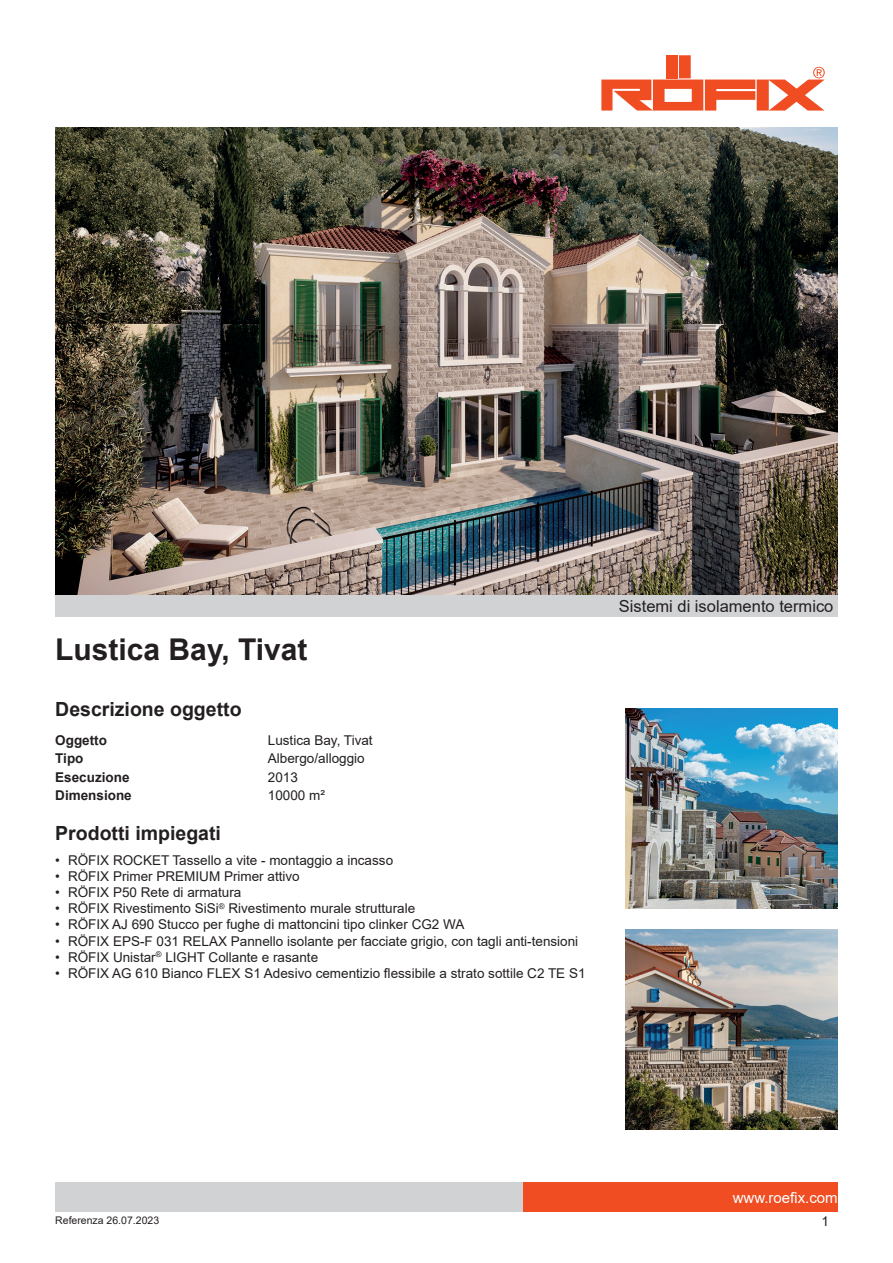
<style>
.page{position:relative;width:893px;height:1263px;background:#fff}
.page>*{position:absolute;margin:0;border:0;box-sizing:border-box;transform-origin:0 0}
.t1{font:700 30px "Arial";color:#231f20}
.t2{font:700 19.5px "Arial";color:#231f20}
.t3{font:16.5px "Arial";color:#231f20}
.t4{font:15px "Arial";color:#fff}
.t5{font:13.5px "Arial";color:#231f20}
.t6{font:700 13.5px "Arial";color:#231f20}
.t7{font:10.5px "Arial";color:#231f20}
</style>
<div class="page">
<div style="left:523px;top:1182px;width:315px;height:30px;background:#f04d22"></div>
<div style="left:55px;top:1182px;width:468px;height:30px;background:#d1d2d4"></div>
<div style="left:679px;top:55px;width:12px;height:23px;background:#f04d22"></div>
<div style="left:666px;top:55px;width:11px;height:23px;background:#f04d22"></div>
<svg style="left:601px;top:67px;width:224px;height:44px"></svg>
<img style="left:55px;top:128px;width:783px;height:467px">
<div style="left:55px;top:595px;width:783px;height:22px;background:#d1d2d4"></div>
<img style="left:625px;top:709px;width:213px;height:199px">
<img style="left:625px;top:930px;width:213px;height:199px">
<h1 class="t1" style="left:55px;top:628px;width:254px">Lustica Bay, Tivat</h1>
<h2 class="t2" style="left:55px;top:696px;width:188px">Descrizione oggetto</h2>
<p class="t6" style="left:55px;top:731px;width:53px">Oggetto</p>
<p class="t5" style="left:268px;top:731px;width:106px">Lustica Bay, Tivat</p>
<p class="t6" style="left:55px;top:749px;width:30px">Tipo</p>
<p class="t5" style="left:268px;top:749px;width:98px">Albergo/alloggio</p>
<p class="t6" style="left:55px;top:767px;width:76px">Esecuzione</p>
<p class="t5" style="left:268px;top:768px;width:32px">2013</p>
<p class="t6" style="left:55px;top:786px;width:78px">Dimensione</p>
<p class="t5" style="left:268px;top:786px;width:59px">10000 m²</p>
<h2 class="t2" style="left:55px;top:819px;width:167px">Prodotti impiegati</h2>
<p class="t5" style="left:55px;top:850px;width:339px">• RÖFIX ROCKET Tassello a vite - montaggio a incasso</p>
<p class="t5" style="left:55px;top:867px;width:246px">• RÖFIX Primer PREMIUM Primer attivo</p>
<p class="t5" style="left:55px;top:883px;width:188px">• RÖFIX P50 Rete di armatura</p>
<p class="t5" style="left:55px;top:899px;width:361px">• RÖFIX Rivestimento SiSi<sup>®</sup> Rivestimento murale strutturale</p>
<p class="t5" style="left:55px;top:915px;width:411px">• RÖFIX AJ 690 Stucco per fughe di mattoncini tipo clinker CG2 WA</p>
<p class="t5" style="left:55px;top:931px;width:524px">• RÖFIX EPS-F 031 RELAX Pannello isolante per facciate grigio, con tagli anti-tensioni</p>
<p class="t5" style="left:55px;top:948px;width:264px">• RÖFIX Unistar<sup>®</sup> LIGHT Collante e rasante</p>
<p class="t5" style="left:55px;top:964px;width:532px">• RÖFIX AG 610 Bianco FLEX S1 Adesivo cementizio flessibile a strato sottile C2 TE S1</p>
<p class="t3" style="left:619px;top:595px;width:216px">Sistemi di isolamento termico</p>
<p class="t7" style="left:55px;top:1213px;width:105px">Referenza 26.07.2023</p>
<p class="t4" style="left:733px;top:1187px;width:107px">www.roefix.com</p>
<p class="t5" style="left:821px;top:1212px;width:9px">1</p>
</div>
